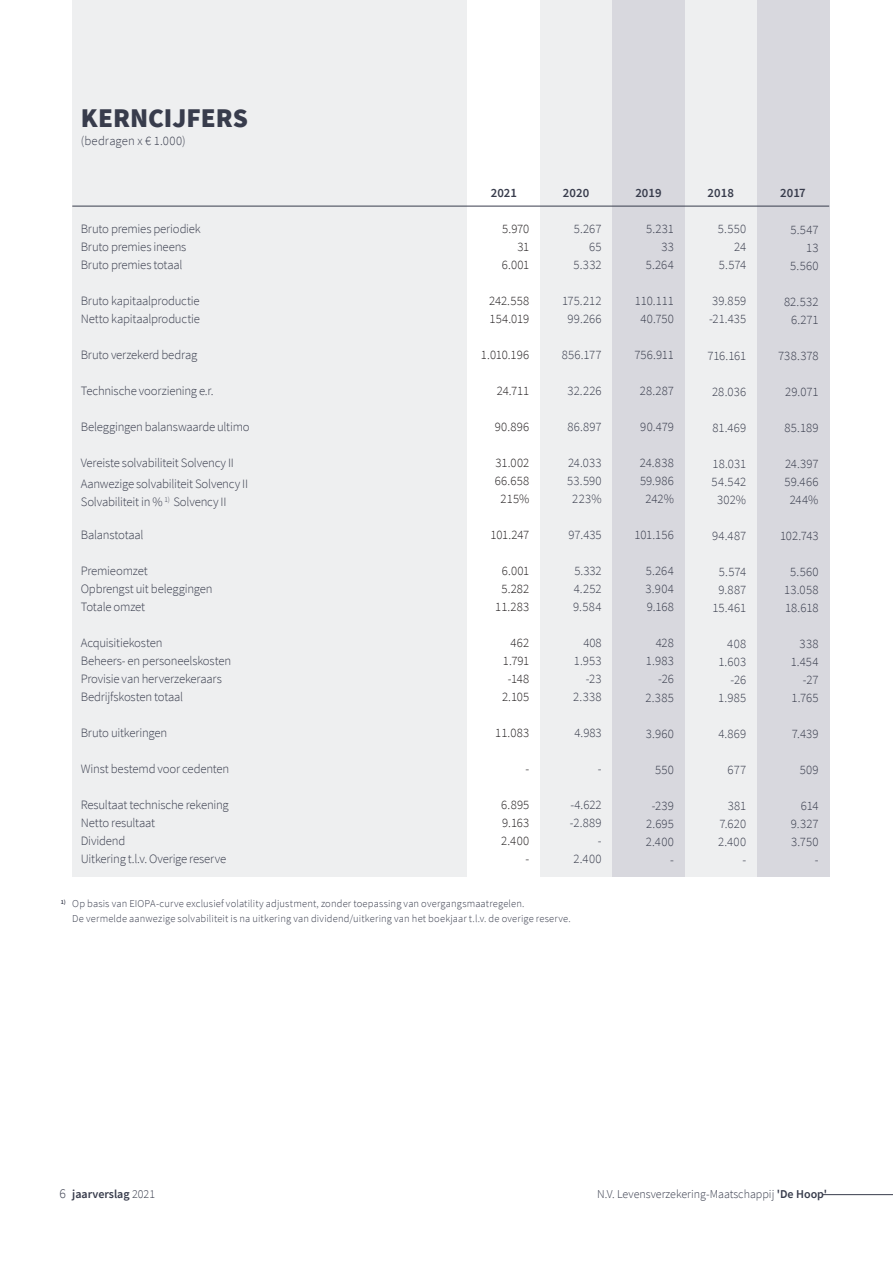
<style>
.page{position:relative;width:893px;height:1263px;background:#fff}
.page>*{position:absolute;margin:0;border:0;box-sizing:border-box;transform-origin:0 0}
.t1{font:900 27px "Source Sans Pro";color:#383c4c}
.t2{font:300 12.75px/18px "Source Sans Pro";letter-spacing:-.015em;color:#383c4c}
.t3{font:300 12.75px/18px "Source Sans Pro";letter-spacing:.01em;color:#231f20;text-align:right}
.t4{font:300 12.75px/18px "Source Sans Pro";letter-spacing:.02em;color:#383c4c;text-align:right}
.t5{font:300 12.75px/18px "Source Sans Pro";letter-spacing:.005em;color:#383c4c;text-align:center}
.t6{font:300 12.75px/18px "Source Sans Pro";letter-spacing:.01em;color:#383c4c;text-align:center}
.t7{font:300 12.75px/18px "Source Sans Pro";letter-spacing:.015em;color:#383c4c;text-align:right}
.t8{font:600 12.75px "Source Sans Pro";letter-spacing:.01em;color:#383c4c}
.t9{font:300 12.75px/18px "Source Sans Pro";letter-spacing:.025em;color:#383c4c;text-align:right}
.t10{font:300 12px "Source Sans Pro";color:#383c4c}
.t11{font:600 12px "Source Sans Pro";color:#383c4c}
.t12{font:300 10.5px/15px "Source Sans Pro";letter-spacing:.015em;color:#383c4c}
.t13{font:600 6.15px "Source Sans Pro";color:#383c4c}
.s1{font-weight:300;font-size:13.5px}
.s2{font-weight:300}
.s3{font-weight:600}
</style>
<div class="page">
<div style="left:72px;top:0;width:757px;height:877px;background:#eeeff0"></div>
<div style="left:468px;top:0;width:72px;height:877px;background:#fff"></div>
<div style="left:612px;top:0;width:73px;height:877px;background:#d8d8de"></div>
<div style="left:757px;top:0;width:72px;height:877px;background:#d8d8de"></div>
<hr style="left:72px;top:206px;width:757px;height:1px;background:#383c4c">
<hr style="left:823px;top:1194px;width:70px;height:1px;background:#383c4c">
<h1 class="t1" style="left:81px;top:99px;width:169px">KERNCIJFERS</h1>
<p class="t4" style="left:81px;top:131px;width:106px">(bedragen x € 1.000)</p>
<p class="t2" style="left:81px;top:220px;width:122px">Bruto premies periodiek<br>Bruto premies ineens<br>Bruto premies totaal</p>
<p class="t2" style="left:81px;top:292px;width:121px">Bruto kapitaalproductie<br>Netto kapitaalproductie</p>
<p class="t2" style="left:81px;top:346px;width:118px">Bruto verzekerd bedrag</p>
<p class="t2" style="left:81px;top:382px;width:134px">Technische voorziening e.r.</p>
<p class="t2" style="left:81px;top:418px;width:170px">Beleggingen balanswaarde ultimo</p>
<p class="t2" style="left:81px;top:452px;width:169px;line-height:21px">Vereiste solvabiliteit Solvency II<br>Aanwezige solvabiliteit Solvency II</p>
<p class="t2" style="left:81px;top:493px;width:147px">Solvabiliteit in % <sup>1)</sup> Solvency II</p>
<p class="t2" style="left:81px;top:526px;width:64px">Balanstotaal</p>
<p class="t2" style="left:81px;top:562px;width:133px">Premieomzet<br>Opbrengst uit beleggingen<br>Totale omzet</p>
<p class="t2" style="left:81px;top:634px;width:152px">Acquisitiekosten<br>Beheers- en personeelskosten<br>Provisie van herverzekeraars<br>Bedrijfskosten totaal</p>
<p class="t2" style="left:81px;top:724px;width:88px">Bruto uitkeringen</p>
<p class="t2" style="left:81px;top:760px;width:150px">Winst bestemd voor cedenten</p>
<p class="t2" style="left:81px;top:796px;width:149px">Resultaat technische rekening<br>Netto resultaat<br>Dividend<br>Uitkering t.l.v. Overige reserve</p>
<p class="t8" style="left:491px;top:184px;width:28px">2021</p>
<p class="t8" style="left:563px;top:184px;width:28px">2020</p>
<p class="t8" style="left:635px;top:184px;width:28px">2019</p>
<p class="t8" style="left:708px;top:184px;width:28px">2018</p>
<p class="t8" style="left:780px;top:184px;width:27px">2017</p>
<p class="t3" style="left:502px;top:220px;width:29px">5.970<br>31<br>6.001</p>
<p class="t3" style="left:489px;top:292px;width:42px;text-align:left">242.558<br>154.019</p>
<p class="t3" style="left:481px;top:346px;width:50px">1.010.196</p>
<p class="t3" style="left:497px;top:382px;width:34px">24.711</p>
<p class="t3" style="left:495px;top:418px;width:36px">90.896</p>
<p class="t3" style="left:495px;top:454px;width:36px;text-align:center">31.002<br>66.658<br>215%</p>
<p class="t3" style="left:491px;top:526px;width:40px">101.247</p>
<p class="t3" style="left:495px;top:562px;width:36px;text-align:center">6.001<br>5.282<br>11.283</p>
<p class="t3" style="left:502px;top:634px;width:29px">462<br>1.791 -148<br>2.105</p>
<p class="t3" style="left:495px;top:724px;width:36px">11.083</p>
<p class="t3" style="left:526px;top:760px;width:5px">-</p>
<p class="t3" style="left:501px;top:796px;width:30px">6.895<br>9.163<br>2.400 -</p>
<p class="t2" style="left:573px;top:220px;width:30px;text-align:right">5.267<br>65<br>5.332</p>
<p class="t5" style="left:562px;top:292px;width:41px">175.212<br>99.266</p>
<p class="t2" style="left:562px;top:346px;width:41px">856.177</p>
<p class="t2" style="left:567px;top:382px;width:36px">32.226</p>
<p class="t2" style="left:567px;top:418px;width:36px">86.897</p>
<p class="t4" style="left:567px;top:454px;width:36px;text-align:center">24.033<br>53.590<br>223%</p>
<p class="t2" style="left:568px;top:526px;width:35px">97.435</p>
<p class="t2" style="left:573px;top:562px;width:30px;text-align:justify">5.332<br>4.252<br>9.584</p>
<p class="t4" style="left:573px;top:634px;width:30px">408<br>1.953 -23<br>2.338</p>
<p class="t2" style="left:574px;top:724px;width:29px">4.983</p>
<p class="t2" style="left:598px;top:760px;width:5px">-</p>
<p class="t4" style="left:570px;top:796px;width:33px">-4.622 -2.889 -<br>2.400</p>
<p class="t2" style="left:646px;top:220px;width:30px;text-align:right">5.231<br>33<br>5.264</p>
<p class="t2" style="left:635px;top:292px;width:41px;text-align:center">110.111<br>40.750</p>
<p class="t2" style="left:634px;top:346px;width:41px">756.911</p>
<p class="t2" style="left:640px;top:382px;width:36px">28.287</p>
<p class="t2" style="left:640px;top:418px;width:35px">90.479</p>
<p class="t6" style="left:640px;top:454px;width:36px">24.838<br>59.986<br>242%</p>
<p class="t2" style="left:635px;top:526px;width:41px">101.156</p>
<p class="t2" style="left:646px;top:562px;width:30px;text-align:justify">5.264<br>3.904<br>9.168</p>
<p class="t7" style="left:645px;top:634px;width:30px">428<br>1.983 -26<br>2.385</p>
<p class="t2" style="left:646px;top:724px;width:30px">3.960</p>
<p class="t2" style="left:655px;top:760px;width:20px">550</p>
<p class="t4" style="left:646px;top:796px;width:30px">-239<br>2.695<br>2.400 -</p>
<p class="t2" style="left:718px;top:220px;width:30px;text-align:right">5.550<br>24<br>5.574</p>
<p class="t6" style="left:709px;top:292px;width:39px;text-align:left">39.859 -21.435</p>
<p class="t2" style="left:707px;top:346px;width:40px">716.161</p>
<p class="t2" style="left:712px;top:382px;width:36px">28.036</p>
<p class="t2" style="left:712px;top:418px;width:35px">81.469</p>
<p class="t6" style="left:712px;top:454px;width:36px">18.031<br>54.542<br>302%</p>
<p class="t2" style="left:712px;top:526px;width:36px">94.487</p>
<p class="t5" style="left:712px;top:562px;width:35px">5.574<br>9.887<br>15.461</p>
<p class="t4" style="left:718px;top:634px;width:30px">408<br>1.603 -26<br>1.985</p>
<p class="t2" style="left:718px;top:724px;width:29px">4.869</p>
<p class="t2" style="left:727px;top:760px;width:20px">677</p>
<p class="t4" style="left:718px;top:796px;width:30px">381<br>7.620<br>2.400 -</p>
<p class="t2" style="left:790px;top:220px;width:30px;text-align:right">5.547<br>13<br>5.560</p>
<p class="t2" style="left:784px;top:292px;width:36px;text-align:center">82.532<br>6.271</p>
<p class="t2" style="left:778px;top:346px;width:42px">738.378</p>
<p class="t2" style="left:785px;top:382px;width:35px">29.071</p>
<p class="t2" style="left:784px;top:418px;width:36px">85.189</p>
<p class="t5" style="left:785px;top:454px;width:35px">24.397<br>59.466<br>244%</p>
<p class="t2" style="left:780px;top:526px;width:40px">102.743</p>
<p class="t7" style="left:784px;top:562px;width:36px;text-align:center">5.560<br>13.058<br>18.618</p>
<p class="t9" style="left:791px;top:634px;width:29px">338<br>1.454 -27<br>1.765</p>
<p class="t2" style="left:792px;top:724px;width:28px">7.439</p>
<p class="t2" style="left:800px;top:760px;width:20px">509</p>
<p class="t2" style="left:791px;top:796px;width:29px;text-align:right">614<br>9.327<br>3.750 -</p>
<p class="t13" style="left:61px;top:897px;width:7px">1)</p>
<p class="t12" style="left:72px;top:896px;width:500px">Op basis van EIOPA-curve exclusief volatility adjustment, zonder toepassing van overgangsmaatregelen.<br>De vermelde aanwezige solvabiliteit is na uitkering van dividend/uitkering van het boekjaar t.l.v. de overige reserve.</p>
<p class="t11" style="left:59px;top:1186px;width:97px"><span class="s1">6</span> jaarverslag <span class="s2">2021</span></p>
<p class="t10" style="left:597px;top:1186px;width:231px">N.V. Levensverzekering-Maatschappij <span class="s3">'De Hoop'</span></p>
</div>
